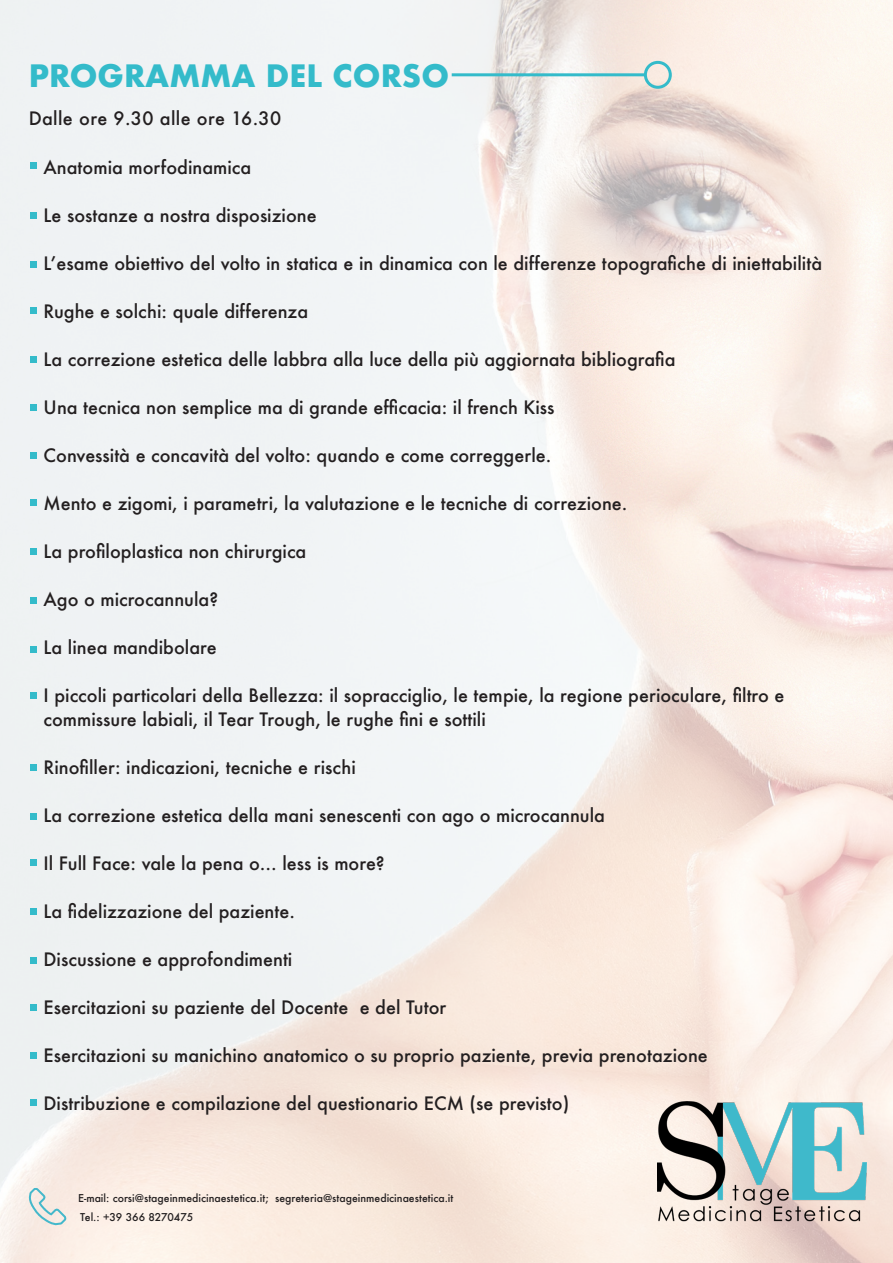
<style>
.page{position:relative;width:893px;height:1263px;background:#fff}
.page>*{position:absolute;margin:0;border:0;box-sizing:border-box;transform-origin:0 0}
.t1{font:700 30px "Futura";color:#34bbca}
.t2{font:500 18px "Futura";color:#231f20}
.t3{font:500 18px "Futura";letter-spacing:.02em;color:#231f20}
.t4{font:500 10.5px "Futura";color:#231f20}
</style>
<div class="page">
<img style="left:0;top:0;width:892px;height:1263px">
<img style="left:657px;top:1101px;width:209px;height:124px">
<svg style="left:29px;top:1188px;width:37px;height:37px"></svg>
<hr style="left:452px;top:73px;width:194px;height:3px;background:#34bbca">
<div style="left:644px;top:61px;width:28px;height:28px;border:3px solid #34bbca;border-radius:50%"></div>
<div style="left:30px;top:162px;width:6px;height:7px;background:#34bbca"></div>
<div style="left:30px;top:261px;width:6px;height:7px;background:#34bbca"></div>
<div style="left:30px;top:212px;width:6px;height:7px;background:#34bbca"></div>
<div style="left:30px;top:307px;width:6px;height:7px;background:#34bbca"></div>
<svg style="left:30px;top:452px;width:6px;height:6px"></svg>
<div style="left:30px;top:404px;width:6px;height:7px;background:#34bbca"></div>
<svg style="left:30px;top:500px;width:6px;height:6px"></svg>
<svg style="left:30px;top:549px;width:6px;height:6px"></svg>
<div style="left:30px;top:597px;width:6px;height:7px;background:#34bbca"></div>
<div style="left:30px;top:646px;width:6px;height:7px;background:#34bbca"></div>
<div style="left:30px;top:692px;width:6px;height:7px;background:#34bbca"></div>
<svg style="left:30px;top:813px;width:6px;height:6px"></svg>
<div style="left:30px;top:764px;width:6px;height:7px;background:#34bbca"></div>
<div style="left:30px;top:859px;width:6px;height:7px;background:#34bbca"></div>
<div style="left:30px;top:908px;width:6px;height:7px;background:#34bbca"></div>
<div style="left:30px;top:957px;width:6px;height:7px;background:#34bbca"></div>
<svg style="left:30px;top:1052px;width:6px;height:6px"></svg>
<div style="left:30px;top:1004px;width:6px;height:7px;background:#34bbca"></div>
<svg style="left:30px;top:1100px;width:6px;height:6px"></svg>
<div style="left:30px;top:356px;width:6px;height:7px;background:#34bbca"></div>
<p class="t1" style="left:29px;top:54px;width:422px">PROGRAMMA DEL CORSO</p>
<p class="t3" style="left:29px;top:106px;width:254px">Dalle ore 9.30 alle ore 16.30</p>
<p class="t2" style="left:44px;top:155px;width:209px">Anatomia morfodinamica</p>
<p class="t2" style="left:44px;top:203px;width:275px">Le sostanze a nostra disposizione</p>
<p class="t2" style="left:44px;top:251px;width:780px">L’esame obiettivo del volto in statica e in dinamica con le differenze topografiche di iniettabilità</p>
<p class="t2" style="left:44px;top:299px;width:266px">Rughe e solchi: quale differenza</p>
<p class="t2" style="left:44px;top:347px;width:633px">La correzione estetica delle labbra alla luce della più aggiornata bibliografia</p>
<p class="t2" style="left:44px;top:395px;width:512px">Una tecnica non semplice ma di grande efficacia: il french Kiss</p>
<p class="t2" style="left:44px;top:443px;width:509px">Convessità e concavità del volto: quando e come correggerle.</p>
<p class="t2" style="left:44px;top:491px;width:585px">Mento e zigomi, i parametri, la valutazione e le tecniche di correzione.</p>
<p class="t2" style="left:44px;top:539px;width:264px">La profiloplastica non chirurgica</p>
<p class="t2" style="left:44px;top:587px;width:176px">Ago o microcannula?</p>
<p class="t2" style="left:44px;top:635px;width:175px">La linea mandibolare</p>
<p class="t2" style="left:44px;top:683px;width:742px">I piccoli particolari della Bellezza: il sopracciglio, le tempie, la regione perioculare, filtro e</p>
<p class="t2" style="left:44px;top:707px;width:444px">commissure labiali, il Tear Trough, le rughe fini e sottili</p>
<p class="t2" style="left:44px;top:755px;width:314px">Rinofiller: indicazioni, tecniche e rischi</p>
<p class="t2" style="left:44px;top:803px;width:563px">La correzione estetica della mani senescenti con ago o microcannula</p>
<p class="t2" style="left:44px;top:851px;width:343px">Il Full Face: vale la pena o… less is more?</p>
<p class="t2" style="left:44px;top:899px;width:253px">La fidelizzazione del paziente.</p>
<p class="t2" style="left:44px;top:947px;width:250px">Discussione e approfondimenti</p>
<p class="t2" style="left:44px;top:995px;width:404px">Esercitazioni su paziente del Docente e del Tutor</p>
<p class="t2" style="left:44px;top:1043px;width:666px">Esercitazioni su manichino anatomico o su proprio paziente, previa prenotazione</p>
<p class="t2" style="left:44px;top:1091px;width:527px">Distribuzione e compilazione del questionario ECM (se previsto)</p>
<p class="t4" style="left:78px;top:1190px;width:377px">E-mail: corsi@stageinmedicinaestetica.it; segreteria@stageinmedicinaestetica.it</p>
<p class="t4" style="left:80px;top:1210px;width:115px">Tel.: +39 366 8270475</p>
</div>
